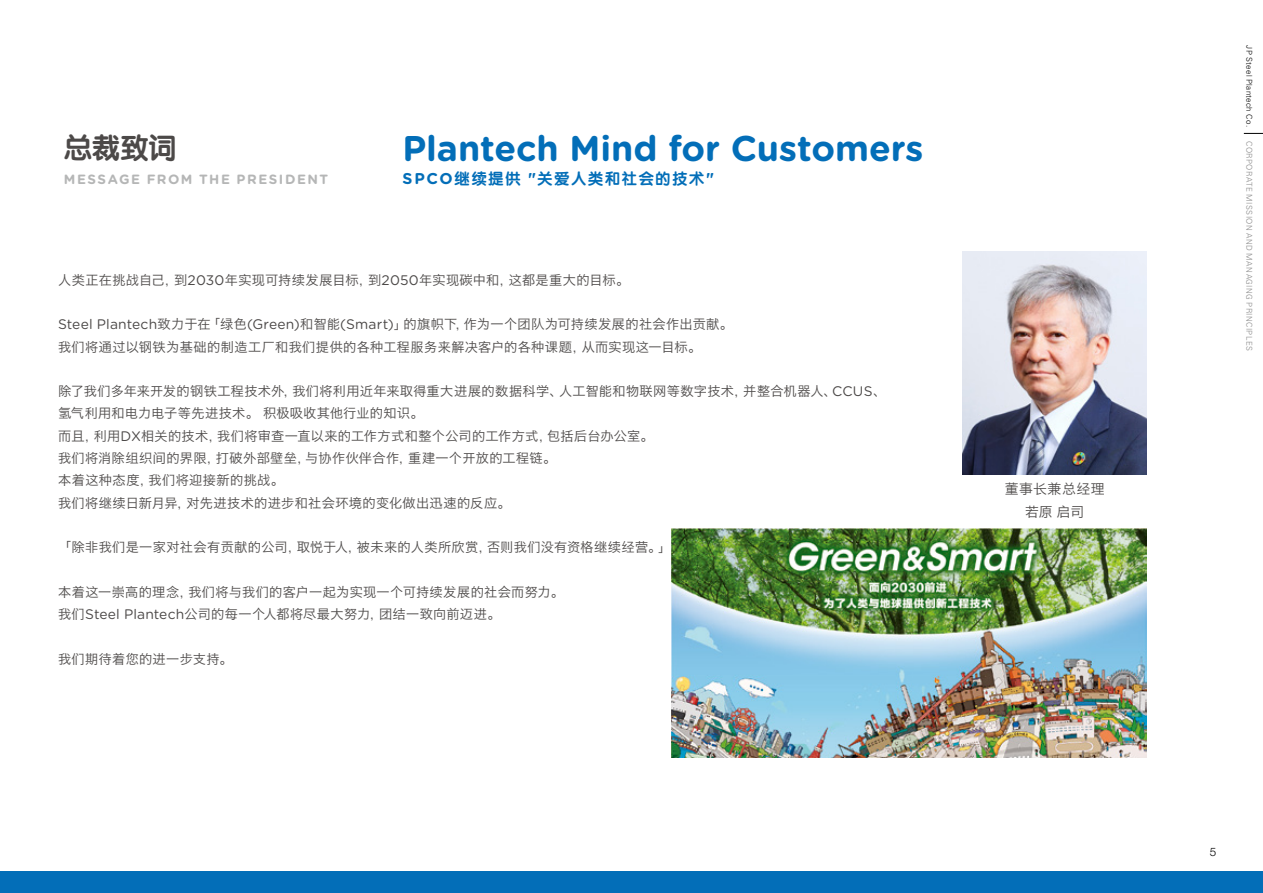
<style>
.page{position:relative;width:1263px;height:893px;background:#fff}
.page>*{position:absolute;margin:0;border:0;box-sizing:border-box;transform-origin:0 0}
.t1{font:700 35.7px "Gotham Rounded";letter-spacing:-.005em;color:#036eb8}
.t2{font:27.6px "ST Yuanti SC Bold";color:#4c4948}
.t3{font:14.85px "ST Yuanti SC Bold";letter-spacing:.135em;color:#036eb8}
.t4{font:13.8px/22.4px "Hiragino Sans GB W3";letter-spacing:.035em;color:#4c4948;text-align:center}
.t5{font:700 13.35px "Gotham Rounded";letter-spacing:.115em;color:#b5b6b6}
.t6{font:13.2px/22.4px "Hiragino Sans GB W3";letter-spacing:.025em;color:#4c4948}
.t7{font:300 11.7px "Helvetica Neue LT Std";color:#000}
.t8{font:300 7.95px "Univers LT Std";letter-spacing:.05em;color:#898989}
.t9{font:300 7.95px "Univers LT Std";letter-spacing:.04em;color:#000}
.s1{font-family:"Gotham Rounded";font-weight:700;font-size:15.6px}
.s2{font-family:"Gotham Rounded";font-size:13.8px}
</style>
<div class="page">
<svg style="left:1244px;top:133px;width:19px;height:1px"></svg>
<div style="left:0;top:872px;width:1263px;height:21px;background:#036eb8"></div>
<img style="left:671px;top:528px;width:476px;height:230px">
<img style="left:963px;top:252px;width:184px;height:223px">
<h2 class="t2" style="left:64px;top:130px;width:114px">总裁致词</h2>
<p class="t5" style="left:64px;top:170px;width:266px">MESSAGE FROM THE PRESIDENT</p>
<h1 class="t1" style="left:403px;top:122px;width:522px">Plantech Mind for Customers</h1>
<p class="t3" style="left:403px;top:169px;width:313px"><span class="s1">SPCO</span>继续提供 <span class="s1">"</span>关爱人类和社会的技术<span class="s1">"</span></p>
<p class="t6" style="left:58px;top:268px;width:573px">人类正在挑战自己，到<span class="s2">2030</span>年实现可持续发展目标，到<span class="s2">2050</span>年实现碳中和，这都是重大的目标。</p>
<p class="t6" style="left:58px;top:313px;width:676px"><span class="s2">Steel Plantech</span>致力于在「绿色<span class="s2">(Green)</span>和智能<span class="s2">(Smart)</span>」的旗帜下，作为一个团队为可持续发展的社会作出贡献。我们将通过以钢铁为基础的制造工厂和我们提供的各种工程服务来解决客户的各种课题，从而实现这一目标。</p>
<p class="t6" style="left:58px;top:380px;width:829px">除了我们多年来开发的钢铁工程技术外，我们将利用近年来取得重大进展的数据科学、人工智能和物联网等数字技术，并整合机器人、<span class="s2">CCUS</span>、氢气利用和电力电子等先进技术。积极吸收其他行业的知识。<br>而且，利用<span class="s2">DX</span>相关的技术，我们将审查一直以来的工作方式和整个公司的工作方式，包括后台办公室。<br>我们将消除组织间的界限，打破外部壁垒，与协作伙伴合作，重建一个开放的工程链。<br>本着这种态度，我们将迎接新的挑战。<br>我们将继续日新月异，对先进技术的进步和社会环境的变化做出迅速的反应。</p>
<p class="t6" style="left:58px;top:536px;width:615px">「除非我们是一家对社会有贡献的公司，取悦于人，被未来的人类所欣赏，否则我们没有资格继续经营。」</p>
<p class="t6" style="left:58px;top:581px;width:507px">本着这一崇高的理念，我们将与我们的客户一起为实现一个可持续发展的社会而努力。我们<span class="s2">Steel Plantech</span>公司的每一个人都将尽最大努力，团结一致向前迈进。</p>
<p class="t6" style="left:58px;top:648px;width:176px">我们期待着您的进一步支持。</p>
<p class="t4" style="left:1005px;top:478px;width:101px">董事长兼总经理若原启司</p>
<p class="t9" style="left:1254px;top:45px;width:83px;rotate:90deg">JP Steel Plantech Co.</p>
<p class="t8" style="left:1254px;top:141px;width:211px;rotate:90deg">CORPORATE MISSION AND MANAGING PRINCIPLES</p>
<p class="t7" style="left:1210px;top:845px;width:8px">5</p>
</div>
